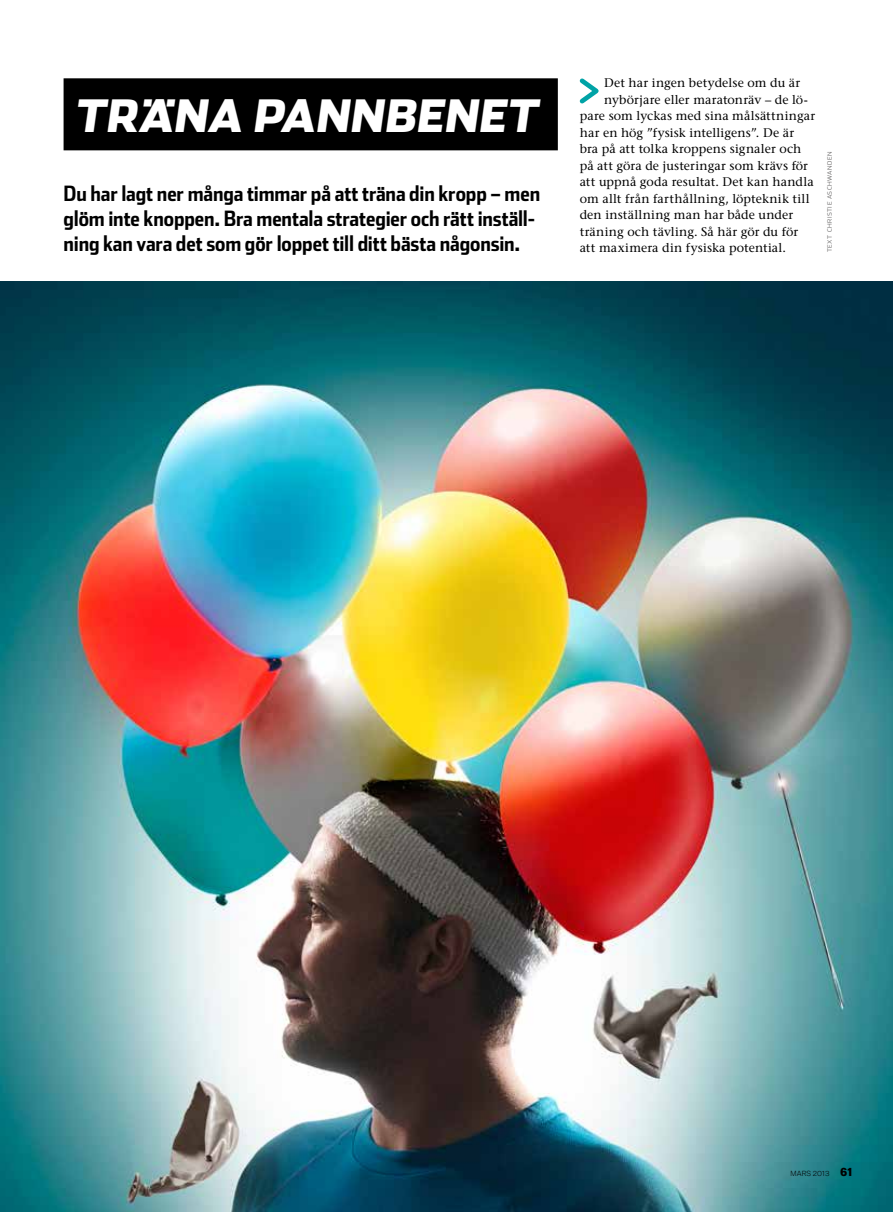
<style>
.page{position:relative;width:893px;height:1212px;background:#fff}
.page>*{position:absolute;margin:0;border:0;box-sizing:border-box;transform-origin:0 0}
.t1{font:900 44.4px "Stainless";color:#fff}
.t2{font:700 21px/25.2px "Stainless Cond";letter-spacing:-.005em;color:#000}
.t3{font:12.45px "Stone Serif";letter-spacing:.01em;color:#000}
.t4{font:7.5px "General C50";letter-spacing:.02em;color:#000}
.t5{font:300 6px "Stainless";letter-spacing:.07em;color:#646363;scale:1.1 1}
.s1{font-family:"General G40";font-size:12px}
</style>
<div class="page">
<img style="left:0;top:281px;width:893px;height:931px">
<div style="left:64px;top:78px;width:494px;height:72px;background:#000"></div>
<svg style="left:579px;top:78px;width:20px;height:26px"></svg>
<h1 class="t1" style="left:74px;top:88px;width:472px">TRÄNA PANNBENET</h1>
<h2 class="t2" style="left:64px;top:180px;width:478px">Du har lagt ner många timmar på att träna din kropp – men glöm inte knoppen. Bra mentala strategier och rätt inställ&shy;ning kan vara det som gör loppet till ditt bästa någonsin.</h2>
<p class="t3" style="left:604px;top:75px;width:198px">Det har ingen betydelse om du är</p>
<p class="t3" style="left:604px;top:92px;width:205px">nybörjare eller maratonräv – de lö-</p>
<p class="t3" style="left:580px;top:108px;width:237px">pare som lyckas med sina målsättningar</p>
<p class="t3" style="left:580px;top:125px;width:216px">har en hög ”fysisk intelligens”. De är</p>
<p class="t3" style="left:580px;top:141px;width:223px">bra på att tolka kroppens signaler och</p>
<p class="t3" style="left:580px;top:158px;width:230px">på att göra de justeringar som krävs för</p>
<p class="t3" style="left:580px;top:174px;width:235px">att uppnå goda resultat. Det kan handla</p>
<p class="t3" style="left:580px;top:191px;width:231px">om allt från farthållning, löpteknik till</p>
<p class="t3" style="left:580px;top:207px;width:215px">den inställning man har både under</p>
<p class="t3" style="left:580px;top:224px;width:220px">träning och tävling. Så här gör du för</p>
<p class="t3" style="left:580px;top:240px;width:208px">att maximera din fysiska potential.</p>
<p class="t5" style="left:826px;top:252px;width:93px;rotate:-90deg">TEXT CHRISTIE ASCHWANDEN</p>
<p class="t4" style="left:790px;top:1169px;width:64px">MARS 2013 <span class="s1">61</span></p>
</div>
